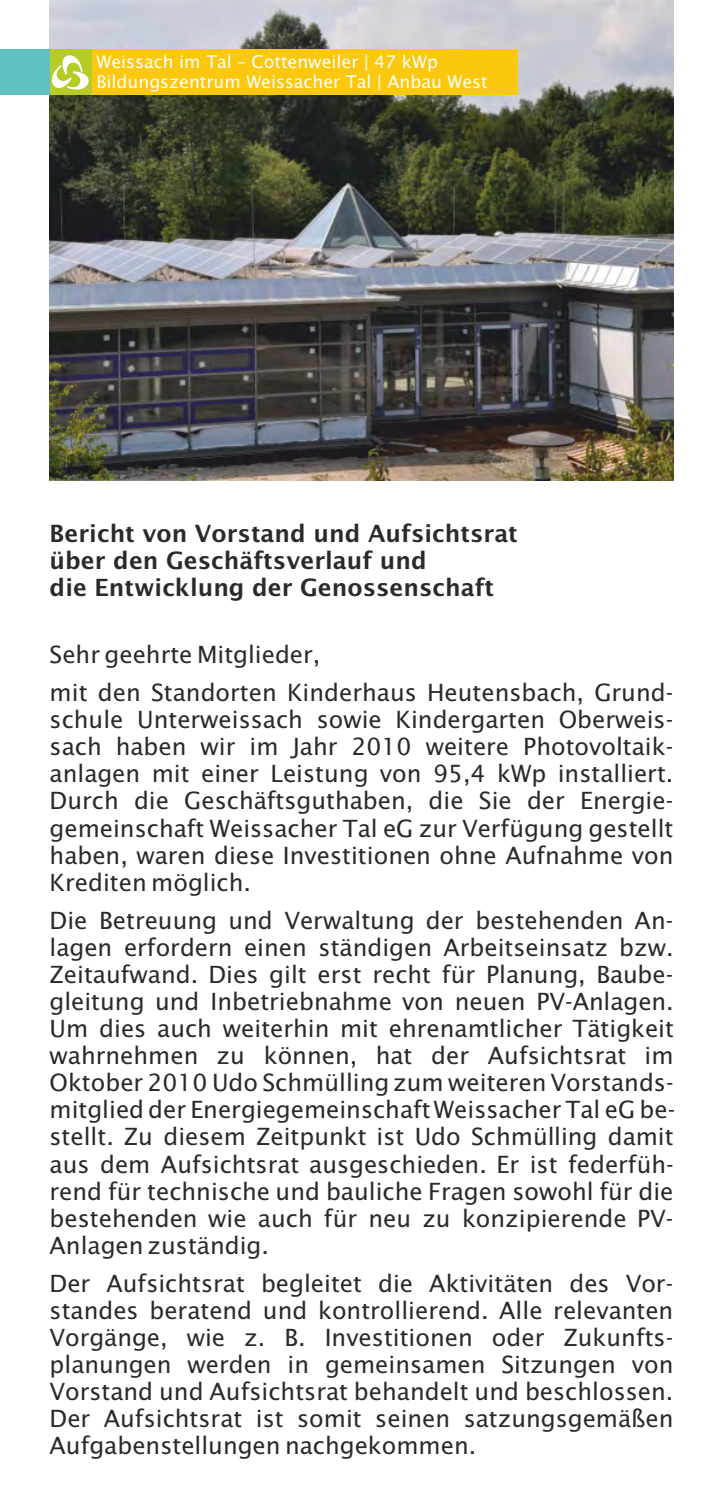
<style>
.page{position:relative;width:716px;height:1503px;background:#fff}
.page>*{position:absolute;margin:0;border:0;box-sizing:border-box;transform-origin:0 0}
.t1{font:23.75px/27px "Lucida Sans";color:#2b2a29;text-align:justify}
.t2{font:600 23.75px/27px "Lucida Sans";color:#2b2a29}
.t3{font:17.5px/20px "Lucida Sans";color:#fefefe}
</style>
<div class="page">
<img style="left:50px;top:0;width:623px;height:481px">
<div style="left:50px;top:50px;width:468px;height:45px;background:#fbc80f"></div>
<div style="left:0;top:50px;width:49px;height:45px;background:#5ec0c1"></div>
<svg style="left:42px;top:48px;width:56px;height:51px"></svg>
<p class="t3" style="left:96px;top:53px;width:393px">Weissach im Tal – Cottenweiler | 47 kWp<br>Bildungszentrum Weissacher Tal | Anbau West</p>
<p class="t2" style="left:50px;top:521px;width:470px">Bericht von Vorstand und Aufsichtsrat über den Geschäftsverlauf und<br>die Entwicklung der Genossenschaft</p>
<p class="t1" style="left:50px;top:637px;width:625px;line-height:38.5px">Sehr geehrte Mitglieder,<br>mit den Standorten Kinderhaus Heutensbach, Grund-</p>
<p class="t1" style="left:50px;top:708px;width:625px">schule Unterweissach sowie Kindergarten Oberweis&shy;sach haben wir im Jahr 2010 weitere Photovoltaik&shy;anlagen mit einer Leistung von 95,4 kWp installiert.<br>Durch die Geschäftsguthaben, die Sie der Energie&shy;gemeinschaft Weissacher Tal eG zur Verfügung gestellt haben, waren diese Investitionen ohne Aufnahme von Krediten möglich.</p>
<p class="t1" style="left:50px;top:908px;width:627px">Die Betreuung und Verwaltung der bestehenden An&shy;lagen erfordern einen ständigen Arbeitseinsatz bzw.<br>Zeitaufwand. Dies gilt erst recht für Planung, Baube&shy;gleitung und Inbetriebnahme von neuen PV-Anlagen.<br>Um dies auch weiterhin mit ehrenamtlicher Tätigkeit wahrnehmen zu können, hat der Aufsichtsrat im Oktober 2010 Udo Schmülling zum weiteren Vorstands&shy;mitglied der Energiegemeinschaft Weissacher Tal eG be&shy;stellt. Zu diesem Zeitpunkt ist Udo Schmülling damit aus dem Aufsichtsrat ausgeschieden. Er ist federfüh&shy;rend für technische und bauliche Fragen sowohl für die bestehenden wie auch für neu zu konzipierende PV-Anlagen zuständig.</p>
<p class="t1" style="left:50px;top:1271px;width:625px">Der Aufsichtsrat begleitet die Aktivitäten des Vor&shy;standes beratend und kontrollierend. Alle relevanten Vorgänge, wie z. B. Investitionen oder Zukunfts&shy;planungen werden in gemeinsamen Sitzungen von Vorstand und Aufsichtsrat behandelt und beschlossen.<br>Der Aufsichtsrat ist somit seinen satzungsgemäßen Aufgabenstellungen nachgekommen.</p>
</div>
